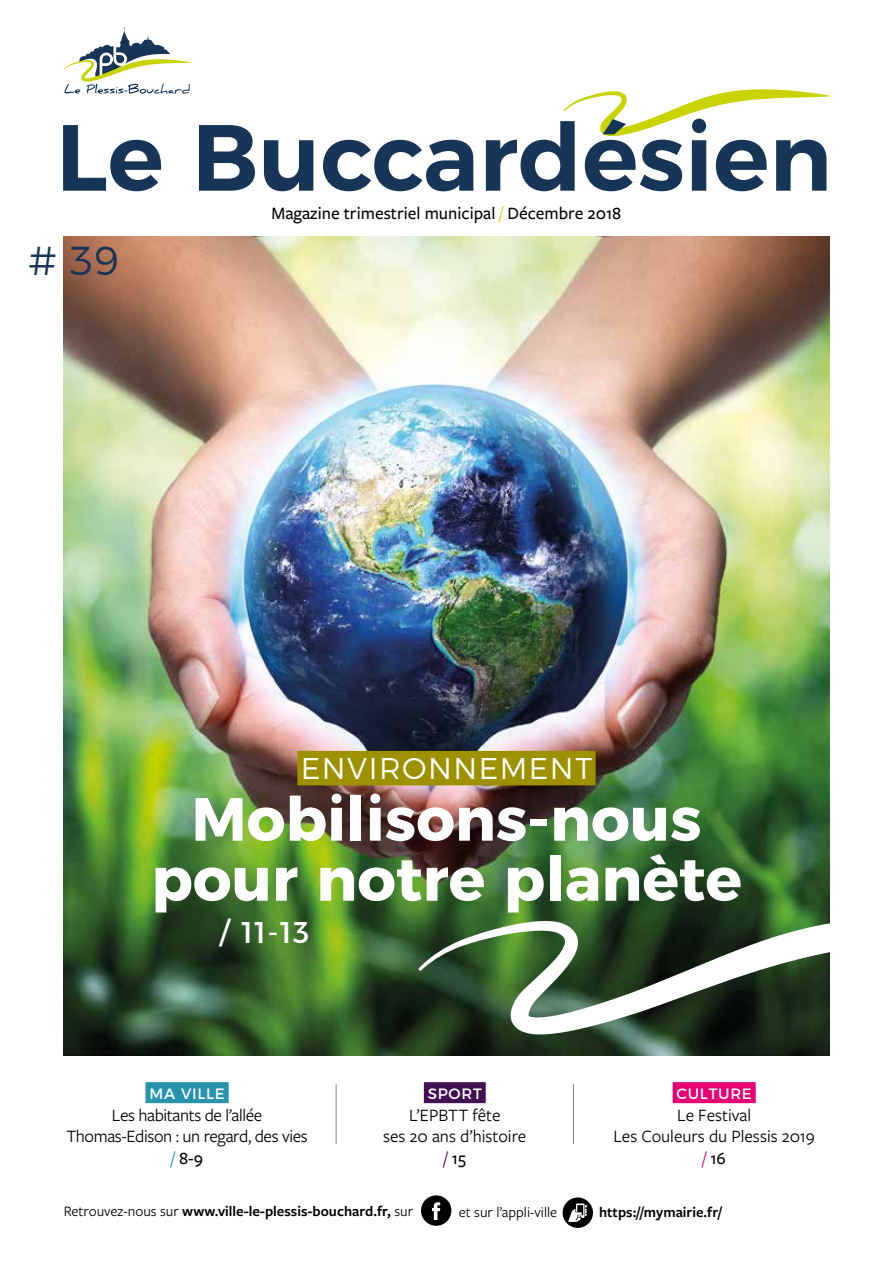
<style>
.page{position:relative;width:893px;height:1263px;background:#fff}
.page>*{position:absolute;margin:0;border:0;box-sizing:border-box;transform-origin:0 0}
.t1{font:600 93.75px "Montserrat";color:#173557}
.t2{font:700 60.75px/60px "Montserrat";color:#fff;text-align:center}
.t3{font:300 40.35px "Montserrat";color:#173557}
.t4{font:300 30px "Montserrat";letter-spacing:.05em;color:#fff}
.t5{font:30px "Montserrat";color:#fff}
.t6{font:18px/21.6px "Freight Sans Pro";letter-spacing:-.01em;color:#000;text-align:center}
.t7{font:500 18px "Freight Sans Pro";color:#000}
.t8{font:600 15px "Freight Sans Pro";color:#000}
.t9{font:15px "Montserrat";letter-spacing:.05em;color:#fff}
.t10{font:15px "Freight Sans Pro";color:#000}
.s1{color:#c8d300}
.s2{font-weight:500;color:#2893ac}
.s3{font-weight:500}
.s4{font-weight:500;color:#421152}
.s5{font-weight:500;color:#e60074}
.s6{font-weight:400}
</style>
<div class="page">
<svg style="left:64px;top:27px;width:126px;height:67px"></svg>
<svg style="left:421px;top:1195px;width:30px;height:31px"></svg>
<div style="left:145px;top:1082px;width:84px;height:21px;background:#2893ac"></div>
<div style="left:424px;top:1082px;width:62px;height:21px;background:#421152"></div>
<div style="left:673px;top:1082px;width:83px;height:21px;background:#e60074"></div>
<hr style="left:336px;top:1084px;width:1px;height:60px;background:#000">
<hr style="left:573px;top:1084px;width:1px;height:60px;background:#000">
<img style="left:64px;top:236px;width:765px;height:819px">
<div style="left:297px;top:751px;width:299px;height:34px;background:#9d9100"></div>
<svg style="left:564px;top:89px;width:265px;height:47px"></svg>
<svg style="left:418px;top:915px;width:412px;height:119px"></svg>
<div style="left:563px;top:1197px;width:30px;height:31px;background:#000;border-radius:50%"></div>
<svg style="left:568px;top:1203px;width:19px;height:19px"></svg>
<h1 class="t1" style="left:56px;top:81px;width:778px">Le Buccardésien</h1>
<h3 class="t3" style="left:28px;top:229px;width:92px"># 39</h3>
<p class="t7" style="left:272px;top:201px;width:351px">Magazine trimestriel municipal <span class="s1">/</span> Décembre 2018</p>
<h3 class="t4" style="left:301px;top:745px;width:293px">ENVIRONNEMENT</h3>
<h2 class="t2" style="left:151px;top:784px;width:592px">Mobilisons-nous pour notre planète</h2>
<h3 class="t5" style="left:219px;top:909px;width:91px">/ 11-13</h3>
<p class="t9" style="left:149px;top:1081px;width:77px">MA VILLE</p>
<p class="t6" style="left:66px;top:1103px;width:243px">Les habitants de l’allée<br>Thomas-Edison : un regard, des vies <span class="s2">/</span> <span class="s3">8-9</span></p>
<p class="t9" style="left:428px;top:1081px;width:56px">SPORT</p>
<p class="t6" style="left:383px;top:1103px;width:145px">L’EPBTT fête<br>ses 20 ans d’histoire <span class="s4">/</span> <span class="s3">15</span></p>
<p class="t9" style="left:676px;top:1081px;width:77px">CULTURE</p>
<p class="t6" style="left:613px;top:1103px;width:203px">Le Festival<br>Les Couleurs du Plessis 2019 <span class="s5">/</span> <span class="s3">16</span></p>
<p class="t8" style="left:64px;top:1201px;width:351px"><span class="s6">Retrouvez-nous sur</span> www.ville-le-plessis-bouchard.fr, <span class="s6">sur</span></p>
<p class="t10" style="left:459px;top:1202px;width:100px">et sur l’appli-ville</p>
<p class="t8" style="left:599px;top:1201px;width:124px">https://mymairie.fr/</p>
</div>
